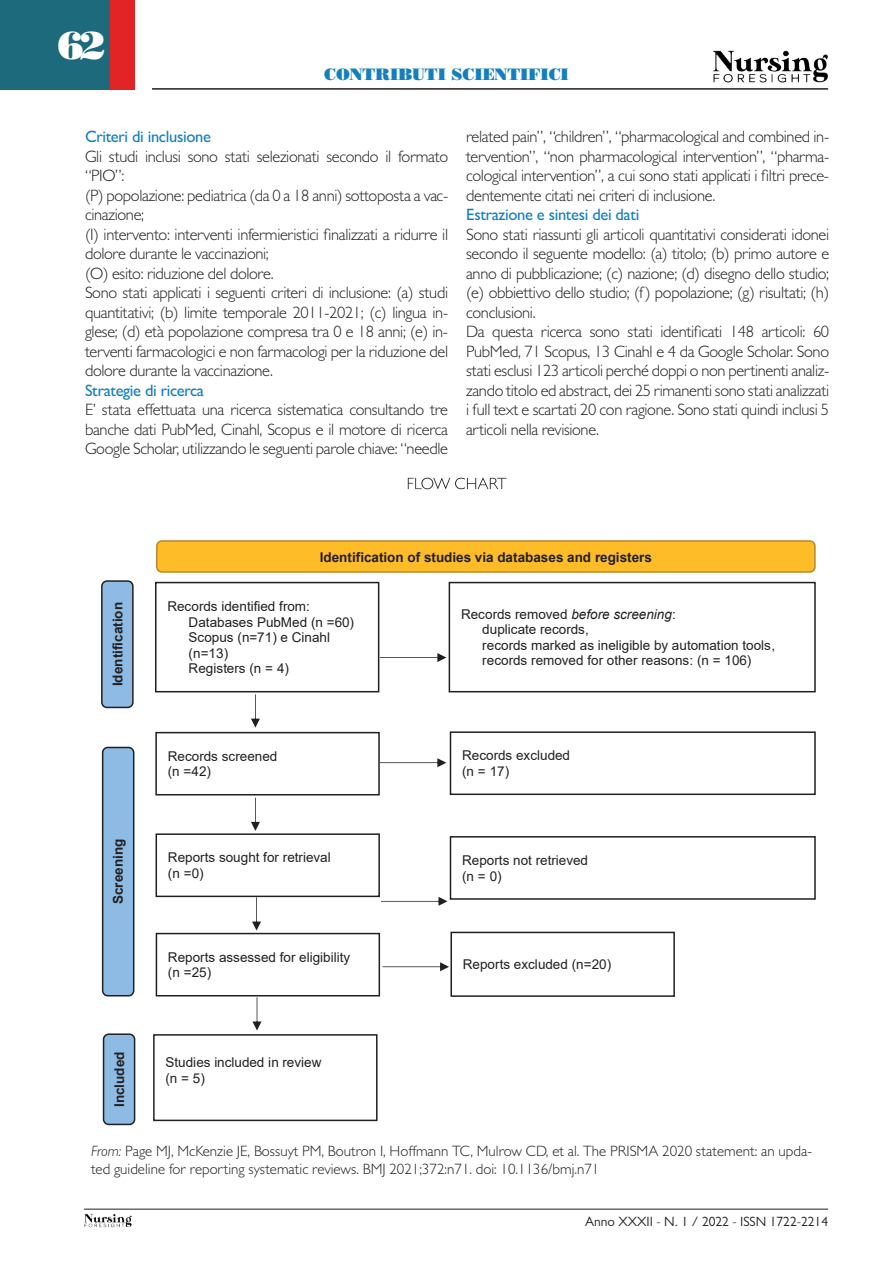
<style>
.page{position:relative;width:893px;height:1263px;background:#fff}
.page>*{position:absolute;margin:0;border:0;box-sizing:border-box;transform-origin:0 0}
.t1{font:39px "Bodoni Poster";color:#fff}
.t2{font:300 16.5px/19.5px "Gill Sans";letter-spacing:-.02em;color:#231f20}
.t3{font:500 16.5px "Gill Sans";letter-spacing:-.02em;color:#127fbf}
.t4{font:16.5px "Bodoni Poster";color:#127fbf}
.t5{font:300 15px/18px "Gill Sans";color:#231f20}
.t6{font:13.5px/15.5px "Arial";letter-spacing:.005em;color:#231f20}
.t7{font:700 13.5px "Arial";color:#231f20}
.t8{font:13.5px "Gill Sans";color:#231f20}
.s1{font-style:italic}
</style>
<div class="page">
<hr style="left:152px;top:88px;width:676px;height:2px;background:#231f20">
<hr style="left:84px;top:1209px;width:744px;height:1px;background:#231f20">
<img style="left:712px;top:50px;width:116px;height:33px">
<img style="left:84px;top:1213px;width:48px;height:15px">
<div style="left:0;top:0;width:122px;height:90px;background:#1c6a7b"></div>
<div style="left:110px;top:0;width:25px;height:90px;background:#e22426"></div>
<div style="left:155px;top:582px;width:224px;height:110px;border:2px solid #231f20"></div>
<div style="left:449px;top:582px;width:367px;height:110px;border:2px solid #231f20"></div>
<div style="left:155px;top:732px;width:225px;height:63px;border:2px solid #231f20"></div>
<div style="left:450px;top:731px;width:366px;height:64px;border:2px solid #231f20"></div>
<div style="left:156px;top:833px;width:224px;height:64px;border:2px solid #231f20"></div>
<div style="left:450px;top:836px;width:366px;height:64px;border:2px solid #231f20"></div>
<div style="left:156px;top:933px;width:224px;height:63px;border:2px solid #231f20"></div>
<div style="left:451px;top:932px;width:224px;height:65px;border:2px solid #231f20"></div>
<div style="left:153px;top:1034px;width:225px;height:87px;border:2px solid #231f20"></div>
<svg style="left:380px;top:653px;width:66px;height:9px"></svg>
<svg style="left:380px;top:758px;width:66px;height:9px"></svg>
<svg style="left:381px;top:897px;width:67px;height:9px"></svg>
<svg style="left:383px;top:962px;width:66px;height:9px"></svg>
<div style="left:156px;top:540px;width:660px;height:33px;background:#fdbc28;border:2px solid #b58a2e;border-radius:5px"></div>
<div style="left:101px;top:580px;width:33px;height:128px;background:#8dbbe4;border:2px solid #231f20;border-radius:5px"></div>
<div style="left:102px;top:747px;width:32px;height:249px;background:#8dbbe4;border:2px solid #231f20;border-radius:5px"></div>
<div style="left:103px;top:1033px;width:32px;height:92px;background:#8dbbe4;border:2px solid #231f20;border-radius:5px"></div>
<svg style="left:251px;top:694px;width:9px;height:34px"></svg>
<svg style="left:251px;top:798px;width:9px;height:33px"></svg>
<svg style="left:252px;top:897px;width:9px;height:34px"></svg>
<svg style="left:253px;top:997px;width:9px;height:33px"></svg>
<svg style="left:408px;top:478px;width:98px;height:11px"></svg>
<h1 class="t1" style="left:58px;top:22px;width:50px">62</h1>
<p class="t4" style="left:324px;top:64px;width:246px">CONTRIBUTI SCIENTIFICI</p>
<p class="t3" style="left:85px;top:127px;width:127px">Criteri di inclusione</p>
<p class="t2" style="left:85px;top:146px;width:365px">Gli studi inclusi sono stati selezionati secondo il formato “PIO”:<br>(P) popolazione: pediatrica (da 0 a 18 anni) sottoposta a vac&shy;cinazione;<br>(I) intervento: interventi infermieristici finalizzati a ridurre il dolore durante le vaccinazioni;<br>(O) esito: riduzione del dolore.<br>Sono stati applicati i seguenti criteri di inclusione: (a) studi quantitativi; (b) limite temporale 2011-2021; (c) lingua in&shy;glese; (d) età popolazione compresa tra 0 e 18 anni; (e) in&shy;terventi farmacologici e non farmacologi per la riduzione del dolore durante la vaccinazione.</p>
<p class="t3" style="left:85px;top:380px;width:120px">Strategie di ricerca</p>
<p class="t2" style="left:85px;top:400px;width:365px;text-align:justify">E’ stata effettuata una ricerca sistematica consultando tre banche dati PubMed, Cinahl, Scopus e il motore di ricerca Google Scholar, utilizzando le seguenti parole chiave: “needle</p>
<p class="t2" style="left:466px;top:127px;width:365px;text-align:justify">related pain”, “children”, “pharmacological and combined in&shy;tervention”, “non pharmacological intervention”, “pharma&shy;cological intervention”, a cui sono stati applicati i filtri prece&shy;dentemente citati nei criteri di inclusione.</p>
<p class="t3" style="left:466px;top:205px;width:175px">Estrazione e sintesi dei dati</p>
<p class="t2" style="left:466px;top:224px;width:365px">Sono stati riassunti gli articoli quantitativi considerati idonei secondo il seguente modello: (a) titolo; (b) primo autore e anno di pubblicazione; (c) nazione; (d) disegno dello studio; (e) obbiettivo dello studio; (f) popolazione; (g) risultati; (h) conclusioni.<br>Da questa ricerca sono stati identificati 148 articoli: 60<br>PubMed, 71 Scopus, 13 Cinahl e 4 da Google Scholar. Sono stati esclusi 123 articoli perché doppi o non pertinenti analiz&shy;zando titolo ed abstract, dei 25 rimanenti sono stati analizzati i full text e scartati 20 con ragione. Sono stati quindi inclusi 5 articoli nella revisione.</p>
<p class="t7" style="left:108px;top:686px;width:86px;rotate:-90deg">Identification</p>
<p class="t7" style="left:109px;top:904px;width:67px;rotate:-90deg">Screening</p>
<p class="t7" style="left:320px;top:547px;width:334px">Identification of studies via databases and registers</p>
<p class="t6" style="left:189px;top:598px;width:167px;text-indent:-21px">Records identified from:<br>Databases PubMed (n =60)<br>Scopus (n=71) e Cinahl (n=13)<br>Registers (n = 4)</p>
<p class="t6" style="left:482px;top:606px;width:294px;text-indent:-21px">Records removed <span class="s1">before screening</span>:<br>duplicate records,<br>records marked as ineligible by automation tools, records removed for other reasons: (n = 106)</p>
<p class="t6" style="left:168px;top:748px;width:111px">Records screened (n =42)</p>
<p class="t6" style="left:462px;top:748px;width:110px">Records excluded (n = 17)</p>
<p class="t6" style="left:168px;top:850px;width:164px">Reports sought for retrieval (n =0)</p>
<p class="t6" style="left:462px;top:852px;width:128px">Reports not retrieved (n = 0)</p>
<p class="t6" style="left:168px;top:949px;width:184px">Reports assessed for eligibility (n =25)</p>
<p class="t6" style="left:463px;top:957px;width:150px">Reports excluded (n=20)</p>
<p class="t7" style="left:110px;top:1107px;width:57px;rotate:-90deg">Included</p>
<p class="t5" style="left:91px;top:1141px;width:722px"><span class="s1">From:</span> Page MJ, McKenzie JE, Bossuyt PM, Boutron I, Hoffmann TC, Mulrow CD, et al. The PRISMA 2020 statement: an upda&shy;ted guideline for reporting systematic reviews. BMJ 2021;372:n71. doi: 10.1136/bmj.n71</p>
<p class="t6" style="left:165px;top:1054px;width:158px">Studies included in review (n = 5)</p>
<p class="t8" style="left:585px;top:1214px;width:244px">Anno XXXII - N. 1 / 2022 - ISSN 1722-2214</p>
</div>
